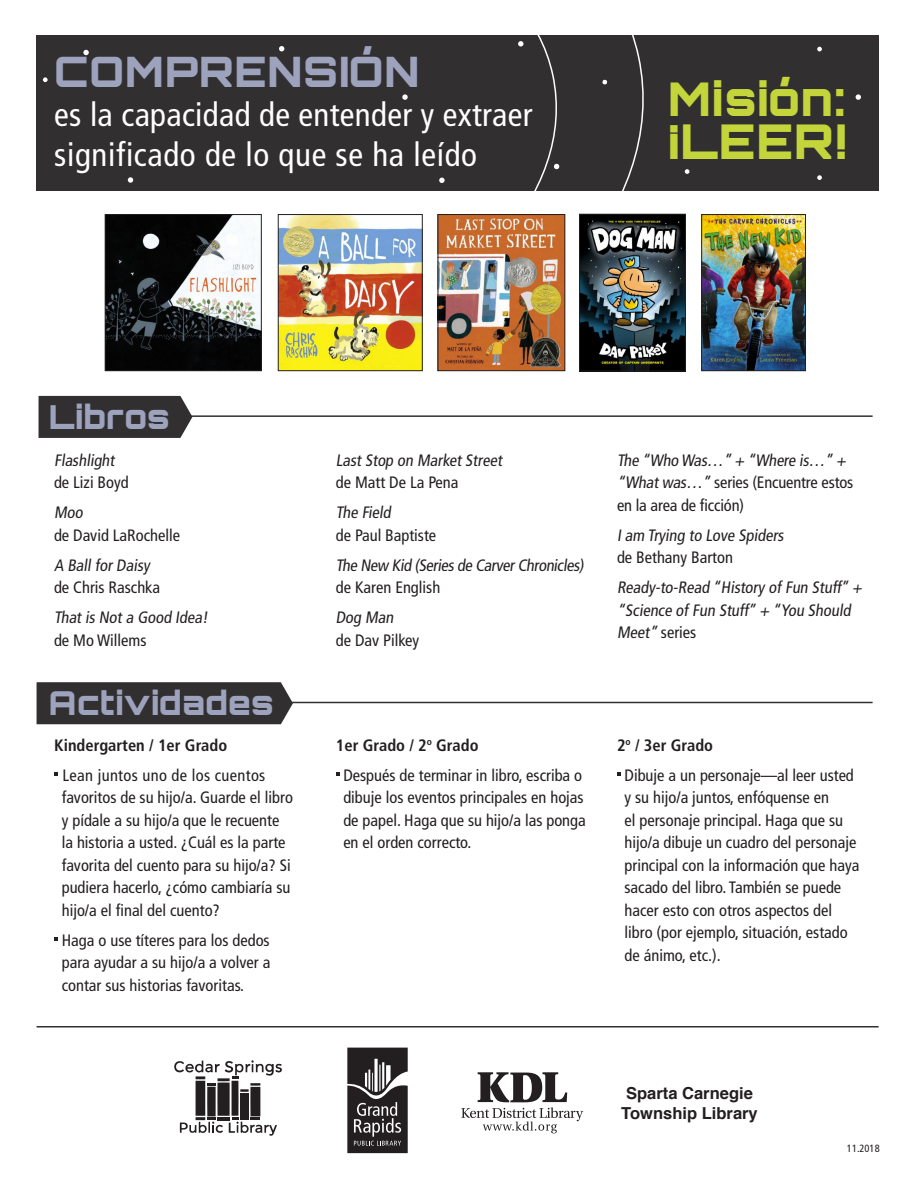
<style>
.page{position:relative;width:918px;height:1188px;background:#fff}
.page>*{position:absolute;margin:0;border:0;box-sizing:border-box;transform-origin:0 0}
.t1{font:900 48px "Orbitron";color:#c4d53c}
.t2{font:900 46.5px "Orbitron";letter-spacing:.01em;color:#c4d53c}
.t3{font:900 42px "Orbitron";letter-spacing:.02em;color:#9da2bd}
.t4{font:condensed 33px "Frutiger LT Std";letter-spacing:.01em;color:#fff}
.t5{font:900 33px "Orbitron";letter-spacing:.02em;color:#9da2bd}
.t6{font:condensed 16.5px/22.5px "Frutiger LT Std";color:#231f20}
.t7{font:700 16.5px/19.8px "Helvetica";color:#231f20}
.t8{font:700 condensed 16.5px "Frutiger LT Std";color:#231f20}
.t9{font:condensed 10.5px "Frutiger LT Std";color:#231f20}
.s1{font-weight:700}
</style>
<div class="page">
<div style="left:37px;top:35px;width:842px;height:156px;background:#312f30"></div>
<svg style="left:685px;top:169px;width:5px;height:5px"></svg>
<svg style="left:856px;top:94px;width:5px;height:6px"></svg>
<svg style="left:817px;top:47px;width:5px;height:4px"></svg>
<svg style="left:817px;top:175px;width:5px;height:5px"></svg>
<svg style="left:461px;top:1072px;width:122px;height:61px"></svg>
<svg style="left:347px;top:1048px;width:61px;height:105px;background:#4c494a"></svg>
<svg style="left:174px;top:1060px;width:108px;height:76px"></svg>
<hr style="left:37px;top:1026px;width:842px;height:2px;background:#312f30">
<svg style="left:36px;top:35px;width:530px;height:337px"></svg>
<div style="left:39px;top:396px;width:153px;height:42px;background:#312f30"></div>
<div style="left:37px;top:682px;width:256px;height:42px;background:#312f30"></div>
<img style="left:107px;top:216px;width:153px;height:153px">
<div style="left:105px;top:214px;width:157px;height:157px;border:1px solid #231f20"></div>
<img style="left:280px;top:216px;width:141px;height:153px">
<div style="left:278px;top:214px;width:145px;height:157px;border:1px solid #231f20"></div>
<img style="left:440px;top:216px;width:123px;height:153px">
<div style="left:438px;top:214px;width:127px;height:157px;border:1px solid #231f20"></div>
<img style="left:703px;top:216px;width:101px;height:153px">
<div style="left:701px;top:214px;width:105px;height:157px;border:1px solid #231f20"></div>
<img style="left:581px;top:216px;width:103px;height:153px">
<div style="left:579px;top:214px;width:107px;height:157px;border:1px solid #231f20"></div>
<hr style="left:180px;top:415px;width:693px;height:2px;background:#312f30">
<hr style="left:206px;top:702px;width:667px;height:1px;background:#312f30">
<svg style="left:54px;top:773px;width:4px;height:3px"></svg>
<svg style="left:54px;top:938px;width:4px;height:3px"></svg>
<svg style="left:617px;top:773px;width:4px;height:3px"></svg>
<p class="t3" style="left:54px;top:46px;width:367px">COMPRENSIÓN</p>
<p class="t4" style="left:54px;top:96px;width:480px">es la capacidad de entender y extraer</p>
<p class="t4" style="left:54px;top:135px;width:424px">significado de lo que se ha leído</p>
<h2 class="t2" style="left:668px;top:70px;width:179px">Misión:</h2>
<h1 class="t1" style="left:668px;top:112px;width:179px">¡LEER!</h1>
<p class="t5" style="left:49px;top:397px;width:122px">Libros</p>
<p class="t6" style="left:54px;top:449px;width:76px">Flashlight de Lizi Boyd</p>
<p class="t6" style="left:54px;top:501px;width:128px">Moo<br>de David LaRochelle</p>
<p class="t6" style="left:54px;top:554px;width:97px">A Ball for Daisy</p>
<p class="t6" style="left:54px;top:576px;width:108px">de Chris Raschka</p>
<p class="t6" style="left:54px;top:606px;width:158px">That is Not a Good Idea!</p>
<p class="t6" style="left:54px;top:629px;width:94px">de Mo Willems</p>
<p class="t5" style="left:49px;top:683px;width:226px">Actividades</p>
<p class="t8" style="left:54px;top:735px;width:175px">Kindergarten / 1er Grado</p>
<p class="t6" style="left:62px;top:764px;width:233px">Lean juntos uno de los cuentos favoritos de su hijo/a. Guarde el libro y pídale a su hijo/a que le recuente la historia a usted. ¿Cuál es la parte</p>
<p class="t6" style="left:62px;top:854px;width:231px">favorita del cuento para su hijo/a? Si</p>
<p class="t6" style="left:62px;top:876px;width:230px">pudiera hacerlo, ¿cómo cambiaría su</p>
<p class="t6" style="left:62px;top:895px;width:209px;line-height:30px">hijo/a el final del cuento?<br>Haga o use títeres para los dedos</p>
<p class="t6" style="left:62px;top:951px;width:210px">para ayudar a su hijo/a a volver a contar sus historias favoritas.</p>
<p class="t6" style="left:336px;top:449px;width:170px">Last Stop on Market Street de Matt De La Pena</p>
<p class="t6" style="left:336px;top:501px;width:102px">The Field<br>de Paul Baptiste</p>
<p class="t6" style="left:336px;top:554px;width:252px">The New Kid (Series de CarverChronicles) de Karen English</p>
<p class="t6" style="left:336px;top:606px;width:85px">Dog Man<br>de Dav Pilkey</p>
<p class="t6" style="left:617px;top:449px;width:238px">The “Who Was…” + “Where is…” + “Whatwas…” series (Encuentre estos en la area de ficción)</p>
<p class="t6" style="left:617px;top:524px;width:171px">I am Trying to Love Spiders de Bethany Barton</p>
<p class="t6" style="left:617px;top:576px;width:249px">Ready-to-Read “History of Fun Stuff” + “Science of Fun Stuff” + “You Should<br>Meet” series</p>
<p class="t6" style="left:343px;top:730px;width:240px;line-height:30px;text-indent:-8px"><span class="s1">1er Grado / 2</span><sup>o</sup> <span class="s1">Grado<br></span>Después de terminar in libro, escriba o</p>
<p class="t6" style="left:343px;top:786px;width:244px">dibuje los eventos principales en hojas de papel. Haga que su hijo/a las ponga en el orden correcto.</p>
<p class="t6" style="left:625px;top:730px;width:231px;line-height:30px;text-indent:-8px"><span class="s1">2</span><sup>o</sup> <span class="s1">/ 3er Grado<br></span>Dibuje a un personaje—al leer usted</p>
<p class="t6" style="left:625px;top:786px;width:236px">y su hijo/a juntos, enfóquense en<br>el personaje principal. Haga que su hijo/a dibuje un cuadro del personaje principal con la información que haya sacado del libro. También se puede hacer esto con otros aspectos del libro (por ejemplo, situación, estado de ánimo, etc.).</p>
<p class="t7" style="left:621px;top:1084px;width:138px">Sparta Carnegie<br>Township Library</p>
<p class="t9" style="left:847px;top:1142px;width:34px">11.2018</p>
</div>
